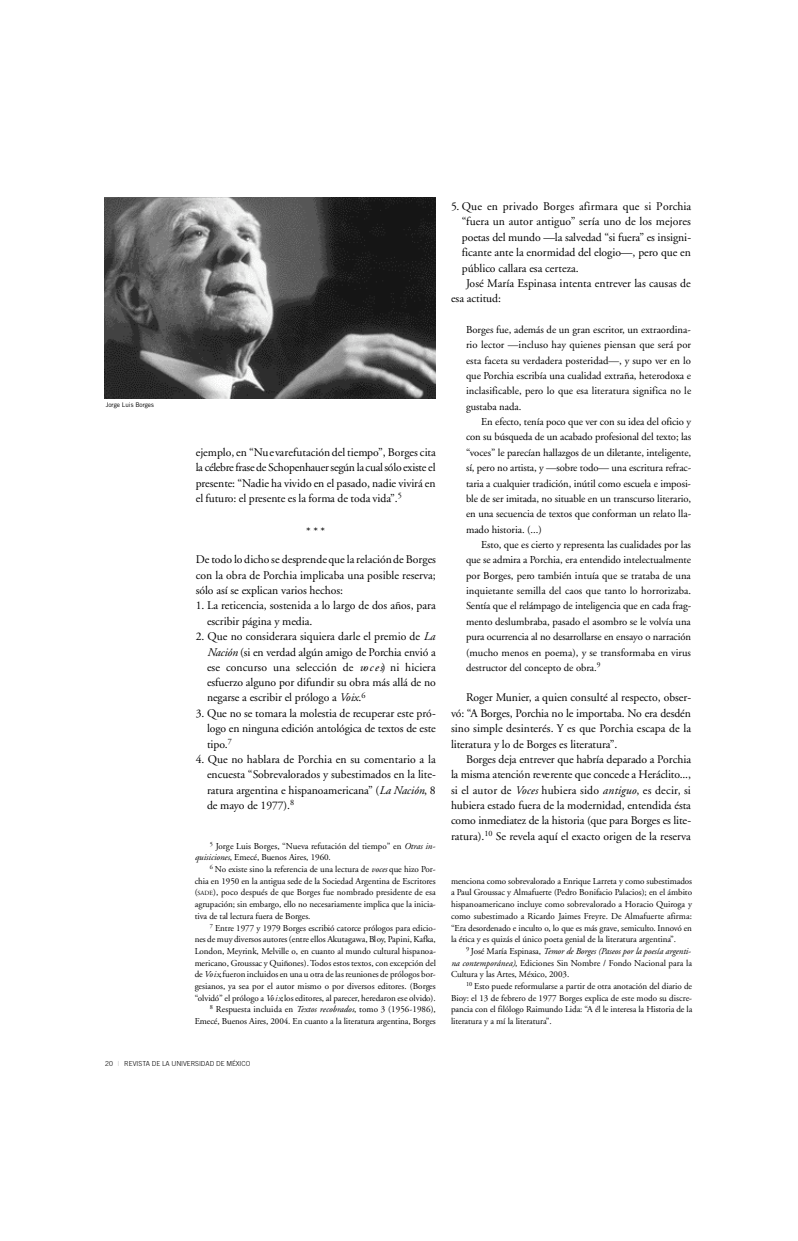
<style>
.page{position:relative;width:798px;height:1241px;background:#fff}
.page>*{position:absolute;margin:0;border:0;box-sizing:border-box;transform-origin:0 0}
.t1{font:11.62px/15.4px "Adobe Garamond";letter-spacing:-.005em;color:#000;text-align:justify}
.t2{font:11.62px "Adobe Garamond";letter-spacing:.015em;color:#000}
.t3{font:10.62px/15.4px "Adobe Garamond";letter-spacing:-.005em;color:#000;text-align:justify}
.t4{font:9px/11.6px "Adobe Garamond";color:#000;text-align:justify}
.t5{font:300 6.88px "Trade Gothic";letter-spacing:-.01em;color:#000}
.t6{font:6.38px "Trade Gothic";letter-spacing:-.005em;color:#000}
.s1{font-style:italic}
.s2{font-size:6.38px}
.s3{font-weight:400;color:#bfbfbf}
</style>
<div class="page">
<img style="left:104px;top:198px;width:331px;height:200px">
<p class="t6" style="left:106px;top:402px;width:50px">Jorge Luis Borges</p>
<p class="t1" style="left:196px;top:445px;width:241px">ejemplo, en “Nu e va refutación del tiempo”, Borges cita la célebre frase de Schopenhauersegún la cual sólo existe e l p resente: “Nadie ha vivido en el pasado, nadie vivirá en el futuro: el presente es la forma de toda vida” .<sup>5</sup></p>
<p class="t1" style="left:306px;top:524px;width:20px">* * *</p>
<p class="t1" style="left:196px;top:552px;width:242px">De todo lo dicho se desprende que la relaciónde Borges con la obra de Porchia implicaba una posible reserva; sólo así se explican varios hechos:</p>
<p class="t1" style="left:207px;top:599px;width:230px;text-indent:-11px">1. La reticencia, sostenida a lo largo de dos años, para escribir página y media.</p>
<p class="t1" style="left:207px;top:629px;width:230px;text-indent:-11px">2. Que no considerara siquiera darle el premio de <span class="s1">L a Na ció n</span> (si en ve rdad algún amigo de Po rchia envió a ese concurso una selección de <span class="s1">vo c e s</span>) ni hiciera esfuerzo alguno por difundir su obra más allá de no negarse a escribir el prólogo a <span class="s1">Voix</span>.<sup>6</sup></p>
<p class="t1" style="left:207px;top:706px;width:230px;text-indent:-11px">3. Que no se tomara la molestia de recuperar este pró&shy;logo en ninguna edición antológica de textos de este tipo.<sup>7</sup></p>
<p class="t1" style="left:207px;top:752px;width:230px;text-indent:-11px">4. Que no hablara de Porchia en su comentario a la encuesta “Sobrevalorados y subestimados en la lite&shy;ratura argentina e hispanoamericana” (<span class="s1">La Nación</span>, 8 de mayo de 1977).<sup>8</sup></p>
<p class="t4" style="left:195px;top:840px;width:241px;text-indent:15px"><sup>5</sup> Jorge Luis Borges, “Nueva refutación del tiempo” en <span class="s1">Otras in&shy;quisiciones</span>, Emecé, Buenos Aires, 1960.</p>
<p class="t4" style="left:195px;top:863px;width:242px;text-indent:15px"><sup>6</sup> No existe sino la referencia de una lectura de <span class="s1">voces</span> que hizo Por&shy;chia en 1950 en la antigua sede de la Sociedad Argentina de Escritores (<span class="s2">SADE</span>), poco después de que Borges fue nombrado presidente de esa agrupación; sin embargo, ello no necesariamente implica que la inicia&shy;tiva de tal lectura fuera de Borges.</p>
<p class="t4" style="left:195px;top:922px;width:242px;text-align:right"><sup>7</sup> En tre 1977 y 1979 Borges escribió catorce prólogos para edicio-<br>nes de muy diversos autores (entre ellos Akutagawa, Bl oy, Papini, Kafka, London, Meyrink, Melville o, en cuanto al mundo cultural hispanoa&shy;mericano, Groussac y Quiñones). Todos estos textos, con excepción del de <span class="s1">Vo i x</span>,fueron incluidos en una u otra de las reuniones de prólogos bor&shy;gesianos, ya sea por el autor mismo o por diversos editores. (Borges “olvidó” el prólogo a <span class="s1">Vo i x</span>;los editores, al pare c e r, here d a ron ese olvido).<br><sup>8</sup> Respuesta incluida en <span class="s1">Textos recobrados</span>, tomo 3 (1956-1986), Emecé, Buenos Aires, 2004. En cuanto a la literatura argentina, Borges</p>
<p class="t5" style="left:105px;top:1060px;width:147px">20 <span class="s3">|</span> REVISTA DE LA UNIVERSIDAD DE MÉXICO</p>
<p class="t2" style="left:451px;top:201px;width:241px">5. Que en privado Borges afirmara que si Porchia</p>
<p class="t1" style="left:462px;top:215px;width:230px">“fuera un autor antiguo” sería uno de los mejores</p>
<p class="t1" style="left:462px;top:230px;width:230px">poetas del mundo —la salvedad “si fuera” es insigni-</p>
<p class="t1" style="left:462px;top:246px;width:230px">ficante ante la enormidad del elogio—, pero que en</p>
<p class="t1" style="left:462px;top:261px;width:118px">público callara esa certeza.</p>
<p class="t1" style="left:466px;top:276px;width:226px">José María Espinasa intenta entrever las causas de</p>
<p class="t1" style="left:451px;top:292px;width:52px">esa actitud:</p>
<p class="t3" style="left:466px;top:323px;width:226px">Borges fue, además de un gran escritor, un extraordina&shy;rio lector —incluso hay quienes piensan que será por esta faceta su verdadera posteridad—, y supo ver en lo que Porchia escribía una cualidad extraña, heterodoxa e inclasificable, pero lo que esa literatura significa no le gustaba nada.</p>
<p class="t3" style="left:466px;top:415px;width:226px;text-indent:15px">En efecto, tenía poco que ver con su idea del oficio y con su búsqueda de un acabado profesional del texto; las “voces” le parecían hallazgos de un diletante, inteligente, sí, pero no artista, y —sobre todo— una escritura refrac&shy;taria a cualquier tradición, inútil como escuela e imposi&shy;ble de ser imitada, no situable en un transcurso literario, en una secuencia de textos que conforman un relato lla&shy;mado historia. (...)</p>
<p class="t3" style="left:466px;top:537px;width:226px;text-indent:15px">Esto, que es cierto y representa las cualidades por las que se admira a Porchia, era entendido intelectualmente por Borges, pero también intuía que se trataba de una inquietante semilla del caos que tanto lo horrorizaba.<br>Sentía que el relámpago de inteligencia que en cada frag&shy;mento deslumbraba, pasado el asombro se le volvía una pura ocurrencia al no desarrollarse en ensayo o narración (mucho menos en poema), y se transformaba en virus destructor del concepto de obra.<sup>9</sup></p>
<p class="t1" style="left:451px;top:691px;width:241px;text-indent:15px">Roger Munier, a quien consulté al respecto, obser&shy;vó: “A Borges, Porchia no le importaba. No era desdén sino simple desinterés. Y es que Porchia escapa de la literatura y lo de Borges es literatura”.</p>
<p class="t1" style="left:451px;top:752px;width:241px;text-indent:15px">Borges deja entrever que habría deparado a Porchia la misma atención re ve rente que concede a He rá c lito..., si el autor de <span class="s1">Vo c e s</span> hubiera sido <span class="s1">a n tig u o</span>, es decir, si hubiera estado fuera de la modernidad, entendida ésta como inmediatez de la historia (que para Borges es lite&shy;ratura).<sup>10</sup> Se revela aquí el exacto origen de la reserva</p>
<p class="t4" style="left:451px;top:875px;width:242px">menciona como sobrevalorado a Enrique Larreta y como subestimados a Paul Groussac y Almafuerte (Pedro Bonifacio Palacios); en el ámbito hispanoamericano incluye como sobrevalorado a Horacio Quiroga y como subestimado a Ricardo Jaimes Freyre. De Almafuerte afirma: “Era desordenado e inculto o, lo que es más grave, semiculto. Innovó en la ética y es quizás el único poeta genial de la literatura argentina”.</p>
<p class="t4" style="left:451px;top:945px;width:242px;text-align:left;text-indent:15px"><sup>9</sup> José María Espinasa, <span class="s1">Temor de Borges (Paseos por la poesía argenti&shy;na contemporánea)</span>, Ediciones Sin Nombre / Fondo Nacional para la<br>Cultura y las Artes, México, 2003.</p>
<p class="t4" style="left:451px;top:981px;width:243px;text-indent:15px"><sup>10</sup> Esto puede reformularse a partir de otra anotación del diario de Bioy: el 13 de febrero de 1977 Borges explica de este modo su discre&shy;pancia con el filólogo Raimundo Lida: “A él le interesa la Historia de la literatura y a mí la literatura”.</p>
</div>
